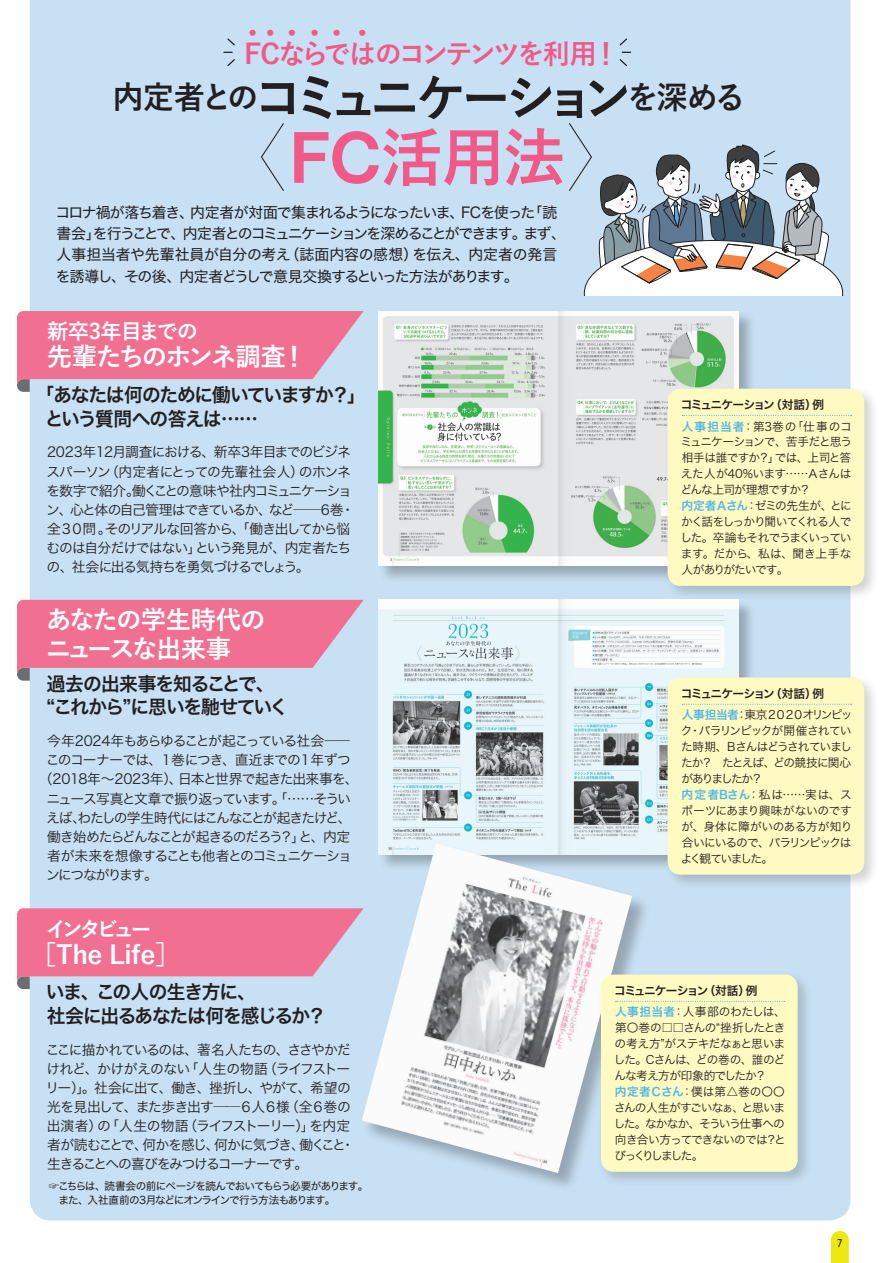
<style>
.page{position:relative;width:893px;height:1263px;background:#fff}
.page>*{position:absolute;margin:0;border:0;box-sizing:border-box;transform-origin:0 0}
.t1{font:700 63.75px "Yu Go Pr 6 N";color:#f05988}
.t2{font:700 31.95px "Yu Go Pr 6 N";letter-spacing:-.06em;color:#231f20}
.t3{font:700 27.6px "Yu Go Pr 6 N";letter-spacing:-.1em;color:#f05988}
._4-7pコーナー名{font:700 25.5px "Yu Go Pr 6 N";letter-spacing:-.045em;color:#fff}
._4-7pコーナー名-2{font:700 25.5px "Yu Go Pr 6 N";letter-spacing:-.11em;color:#fff}
._4-7pコーナー名サブ{font:700 21.3px "Yu Go Pr 6 N";letter-spacing:-.04em;color:#fff}
._4-7pコーナー名サブ-2{font:700 21.3px "Yu Go Pr 6 N";letter-spacing:-.155em;color:#fff}
._4-7pコーナー名キャッチ{font:19.2px "Hira Kaku Std N W6";letter-spacing:-.065em;color:#231f20}
._4-7p説明文2{font:14.85px/21.3px "Hira Kaku Std N W4";letter-spacing:-.07em;color:#231f20}
._4-7p説明文2-2{font:13.8px/19.2px "Hira Kaku Std N W3";letter-spacing:-.08em;color:#231f20}
._4-7p説明文2-3{font:13.8px "Hira Kaku Std N W3";letter-spacing:-.11em;color:#231f20}
._4-7p説明文2-4{font:13.8px "Hira Kaku Std N W3";letter-spacing:-.12em;color:#231f20}
._4-7p説明文2-5{font:13.8px "Hira Kaku Std N W3";letter-spacing:-.045em;color:#231f20}
._4-7p説明文2-6{font:13.8px "Hira Kaku Std N W3";letter-spacing:-.06em;color:#231f20}
.t4{font:13.8px "Kenten Generic";letter-spacing:.585em;color:#f05988}
._4-7p説明文2-7{font:11.7px/15.9px "Hira Kaku Std N W3";letter-spacing:-.075em;color:#231f20;text-align:justify}
._4-7p説明文2-8{font:11.7px "Hira Kaku Std N W6";letter-spacing:-.135em;color:#231f20}
._4-7p説明文2-9{font:10.65px "Hira Kaku Std N W4";letter-spacing:-.095em;color:#231f20}
.t5{font:500 10.65px "ITC Avant Garde Std";color:#231f20;scale:.9 1}
.s1{font-size:51px}
.s2{font-family:"Tsuku Go Pro E";font-weight:400}
.s3{font-family:"Hira Kaku Std N W6";color:#50b7e8}
</style>
<div class="page">
<svg style="left:831px;top:1231px;width:18px;height:32px"></svg>
<div style="left:30px;top:0;width:820px;height:1220px;background:#c7e0f3"></div>
<div style="left:378px;top:311px;width:378px;height:272px;background:#231f20;opacity:.3"></div>
<img style="left:379px;top:311px;width:360px;height:254px">
<img style="left:379px;top:600px;width:360px;height:254px">
<div style="left:362px;top:844px;width:289px;height:348px;background:#231f20;opacity:.3"></div>
<img style="left:362px;top:843px;width:270px;height:330px">
<div style="left:664px;top:385px;width:216px;height:216px;background:#231f20;opacity:.2"></div>
<div style="left:668px;top:389px;width:196px;height:197px;background:#fffac1;border-radius:13px"></div>
<div style="left:664px;top:674px;width:216px;height:216px;background:#231f20;opacity:.2"></div>
<div style="left:668px;top:677px;width:196px;height:198px;background:#fffac1;border-radius:13px"></div>
<div style="left:597px;top:971px;width:216px;height:216px;background:#231f20;opacity:.2"></div>
<div style="left:601px;top:974px;width:197px;height:198px;background:#fffac1;border-radius:13px"></div>
<svg style="left:682px;top:415px;width:169px;height:1px"></svg>
<svg style="left:682px;top:704px;width:169px;height:1px"></svg>
<svg style="left:616px;top:1001px;width:169px;height:1px"></svg>
<svg style="left:224px;top:37px;width:12px;height:30px"></svg>
<svg style="left:618px;top:37px;width:13px;height:30px"></svg>
<svg style="left:17px;top:311px;width:347px;height:81px;background:#e788a6"></svg>
<svg style="left:17px;top:600px;width:347px;height:81px;background:#e788a6"></svg>
<svg style="left:17px;top:908px;width:347px;height:81px;background:#e788a6"></svg>
<svg style="left:260px;top:122px;width:25px;height:70px;background:#bed6e8"></svg>
<svg style="left:568px;top:122px;width:275px;height:174px"></svg>
<p class="t4" style="left:246px;top:25px;width:125px">44444 4</p>
<p class="t2" style="left:112px;top:80px;width:635px">内定者との<span class="s1">コミュニケーション</span>を深める</p>
<p class="t1" style="left:290px;top:122px;width:278px"><span class="s2">FC</span>活用法</p>
<p class="t3" style="left:244px;top:38px;width:377px">FCならではのコンテンツを利用 ！</p>
<p class="_4-7p説明文2" style="left:55px;top:202px;width:512px">コロナ禍が落ち着き、内定者が対面で集まれるようになったいま、FCを使った「読書会」を行うことで、内定者とのコミュニケーションを深めることができます。まず、人事担当者や先輩社員が自分の考え（誌面内容の感想）を伝え、内定者の発言を誘導し、その後、内定者どうしで意見交換するといった方法があります。</p>
<p class="_4-7pコーナー名サブ" style="left:47px;top:320px;width:153px">新卒3年目までの</p>
<p class="_4-7pコーナー名" style="left:47px;top:343px;width:262px">先輩たちのホンネ調査 ！</p>
<p class="_4-7pコーナー名キャッチ" style="left:36px;top:380px;width:332px">「あなたは何のために働いていますか？」</p>
<p class="_4-7pコーナー名キャッチ" style="left:45px;top:403px;width:215px">という質問への答えは……</p>
<p class="_4-7p説明文2-2" style="left:46px;top:442px;width:310px">2023年12月調査における、新卒3年目までのビジネスパーソン（内定者にとっての先輩社会人）のホンネを数字で紹介。働くことの意味や社内コミュニケーション、心と体の自己管理はできているか、など──6巻・全３０問。そのリアルな回答から、「働き出してから悩むのは自分だけではない」という発見が、内定者たちの、社会に出る気持ちを勇気づけるでしょう。</p>
<p class="_4-7pコーナー名" style="left:46px;top:605px;width:221px">あなたの学生時代の</p>
<p class="_4-7pコーナー名-2" style="left:46px;top:634px;width:187px">ニュースな出来事</p>
<p class="_4-7pコーナー名キャッチ" style="left:47px;top:669px;width:229px">過去の出来事を知ることで、</p>
<p class="_4-7pコーナー名キャッチ" style="left:47px;top:692px;width:243px">“これから”に思いを馳せていく</p>
<p class="_4-7p説明文2-2" style="left:47px;top:731px;width:305px">今年2024年もあらゆることが起こっている社会――</p>
<p class="_4-7p説明文2-6" style="left:46px;top:750px;width:307px">このコーナーでは、１巻につき、直近までの１年ずつ</p>
<p class="_4-7p説明文2-5" style="left:39px;top:769px;width:321px">（2018年～2023年）、日本と世界で起きた出来事を、</p>
<p class="_4-7p説明文2-4" style="left:46px;top:788px;width:306px">ニュース写真と文章で振り返っています。「……そうい</p>
<p class="_4-7p説明文2-3" style="left:46px;top:807px;width:307px">えば、わたしの学生時代にはこんなことが起きたけど、</p>
<p class="_4-7p説明文2-3" style="left:47px;top:826px;width:305px">働き始めたらどんなことが起きるのだろう？」と、内定</p>
<p class="_4-7p説明文2-2" style="left:47px;top:846px;width:306px">者が未来を想像することも他者とのコミュニケーショ</p>
<p class="_4-7p説明文2-4" style="left:46px;top:864px;width:113px">ンにつながります。</p>
<p class="_4-7pコーナー名サブ-2" style="left:45px;top:917px;width:108px">インタビュー</p>
<p class="_4-7pコーナー名" style="left:31px;top:940px;width:151px">［The Life］</p>
<p class="_4-7pコーナー名キャッチ" style="left:46px;top:977px;width:212px">いま、この人の生き方に、</p>
<p class="_4-7pコーナー名キャッチ" style="left:47px;top:1001px;width:281px">社会に出るあなたは何を感じるか？</p>
<p class="_4-7p説明文2-2" style="left:46px;top:1040px;width:311px">ここに描かれているのは、著名人たちの、ささやかだけれど、かけがえのない「人生の物語（ライフストーリー）」。社会に出て、働き、挫折し、やがて、希望の光を見出して、また歩き出す──６人６様（全６巻の出演者）の「人生の物語（ライフストーリー）」を内定者が読むことで、何かを感じ、何かに気づき、働くこと・生きることへの喜びをみつけるコーナーです。</p>
<p class="_4-7p説明文2-9" style="left:49px;top:1178px;width:321px">☞こちらは、読書会の前にページを読んでおいてもらう必要があります。</p>
<p class="_4-7p説明文2-9" style="left:49px;top:1191px;width:288px">　また、入社直前の3月などにオンラインで行う方法もあります。</p>
<p class="_4-7p説明文2-8" style="left:681px;top:396px;width:145px">コミュニケーション（対話）例</p>
<p class="_4-7p説明文2-7" style="left:680px;top:418px;width:173px"><span class="s3">人事担当者</span>：第3巻の「仕事のコミュニケーションで、苦手だと思う相手は誰ですか？」では、上司と答えた人が40％います……Ａさんはどんな上司が理想ですか？</p>
<p class="_4-7p説明文2-7" style="left:680px;top:498px;width:173px"><span class="s3">内定者Ａさん</span>：ゼミの先生が、とにかく話をしっかり聞いてくれる人でした。卒論もそれでうまくいっています。だから、私は、聞き上手な人がありがたいです。</p>
<p class="_4-7p説明文2-8" style="left:681px;top:685px;width:145px">コミュニケーション（対話）例</p>
<p class="_4-7p説明文2-7" style="left:681px;top:707px;width:173px"><span class="s3">人事担当者</span>：東京２０２０オリンピック・パラリンピックが開催されていた時期、Ｂさんはどうされていましたか？　たとえば、どの競技に関心がありましたか？</p>
<p class="_4-7p説明文2-7" style="left:681px;top:786px;width:173px"><span class="s3">内定者Bさん</span>：私は……実は、スポーツにあまり興味がないのですが、身体に障がいのある方が知り合いにいるので、パラリンピックはよく観ていました。</p>
<p class="_4-7p説明文2-8" style="left:614px;top:982px;width:145px">コミュニケーション（対話）例</p>
<p class="_4-7p説明文2-7" style="left:614px;top:1004px;width:173px"><span class="s3">人事担当者</span>：人事部のわたしは、第〇巻の□□さんの“挫折したときの考え方”がステキだなぁと思いました。Cさんは、どの巻の、誰のどんな考え方が印象的でしたか？</p>
<p class="_4-7p説明文2-7" style="left:614px;top:1084px;width:173px"><span class="s3">内定者Ｃさん</span>：僕は第△巻の〇〇さんの人生がすごいなぁ、と思いました。なかなか、そういう仕事への向き合い方ってできないのでは？とびっくりしました。</p>
<p class="t5" style="left:837px;top:1236px;width:7px">7</p>
</div>
